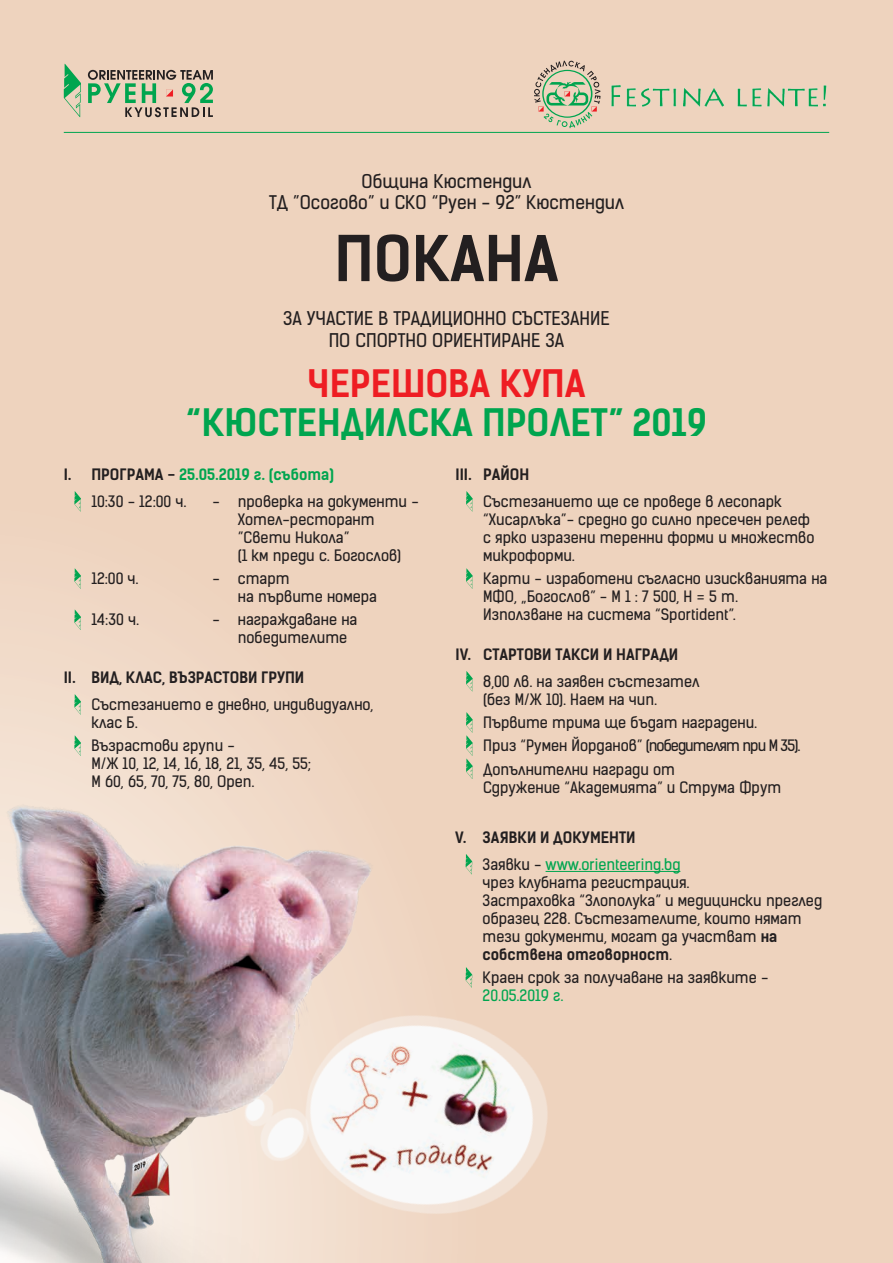
<style>
.page{position:relative;width:893px;height:1263px;background:#eed3be}
.page>*{position:absolute;margin:0;border:0;box-sizing:border-box;transform-origin:0 0}
.t1{font:60px "Kelson Sans Bold BG";color:#231f20}
.t2{font:36px "Kelson Sans Bold BG";color:#00a54f}
.t3{font:36px "Kelson Sans Bold BG";color:#ee1d23}
.t4{font:18px/21.6px "Kelson Sans Regular BG";color:#231f20;text-align:center}
.t5{font:15px/18px "Kelson Sans Regular BG";color:#231f20}
.t6{font:15px "Kelson Sans Bold BG";color:#231f20}
.t7{font:15px "Kelson Sans Bold BG";color:#00a54f}
.t8{font:15px "Kelson Sans Regular BG";color:#00a54f}
.s1{color:#231f20}
.s2{color:#00a54f}
.s3{font-family:"Kelson Sans Bold BG"}
.s4{font-family:"Kelson Sans Regular BG"}
</style>
<div class="page">
<img style="left:611px;top:84px;width:216px;height:23px">
<svg style="left:64px;top:64px;width:17px;height:53px"></svg>
<svg style="left:88px;top:70px;width:125px;height:47px"></svg>
<hr style="left:64px;top:132px;width:765px;height:1px;background:#00a54f">
<svg style="left:534px;top:61px;width:66px;height:67px"></svg>
<img style="left:382px;top:967px;width:166px;height:247px">
<img style="left:0;top:798px;width:382px;height:465px">
<svg style="left:74px;top:491px;width:7px;height:21px"></svg>
<svg style="left:74px;top:568px;width:7px;height:21px"></svg>
<svg style="left:74px;top:609px;width:7px;height:21px"></svg>
<svg style="left:74px;top:694px;width:7px;height:21px"></svg>
<svg style="left:74px;top:735px;width:7px;height:21px"></svg>
<svg style="left:466px;top:491px;width:7px;height:21px"></svg>
<svg style="left:466px;top:568px;width:7px;height:21px"></svg>
<svg style="left:466px;top:671px;width:7px;height:20px"></svg>
<svg style="left:466px;top:712px;width:7px;height:67px"></svg>
<hr style="left:546px;top:871px;width:134px;height:1px;background:#00a54f">
<svg style="left:466px;top:854px;width:6px;height:20px"></svg>
<svg style="left:466px;top:967px;width:6px;height:21px"></svg>
<p class="t4" style="left:269px;top:170px;width:356px">Община Кюстендил<br>ТД ”Осогово” и СКО “Руен - 92” Кюстендил</p>
<h1 class="t1" style="left:334px;top:222px;width:226px">ПОКАНА</h1>
<p class="t4" style="left:283px;top:308px;width:328px">ЗА УЧАСТИЕ В ТРАДИЦИОННО СЪСТЕЗАНИЕ<br>ПО СПОРТНО ОРИЕНТИРАНЕ ЗА</p>
<h2 class="t3" style="left:307px;top:362px;width:280px">ЧЕРЕШОВА КУПА</h2>
<h2 class="t2" style="left:186px;top:401px;width:523px">“КЮСТЕНДИЛСКА ПРОЛЕТ” 2019</h2>
<p class="t7" style="left:64px;top:465px;width:272px"><span class="s1">I. ПРОГРАМА -</span> 25.05.2019 г. (събота)</p>
<p class="t5" style="left:91px;top:493px;width:97px">10:30 - 12:00 ч.</p>
<p class="t5" style="left:238px;top:493px;width:182px;text-indent:-25px">- проверка на документи -<br>Хотел-ресторант ”Свети Никола”<br>(1 км преди с. Богослов)</p>
<p class="t5" style="left:91px;top:570px;width:49px">12:00 ч.</p>
<p class="t5" style="left:238px;top:570px;width:141px;text-indent:-25px">- старт<br>на първите номера</p>
<p class="t5" style="left:91px;top:611px;width:49px">14:30 ч.</p>
<p class="t5" style="left:238px;top:611px;width:121px;text-indent:-25px">- награждаване на победителитe</p>
<p class="t6" style="left:64px;top:668px;width:242px">II. ВИД, КЛАС, ВЪЗРАСТОВИ ГРУПИ</p>
<p class="t5" style="left:91px;top:696px;width:283px">Състезанието е дневно, индивидуално, клас Б.</p>
<p class="t5" style="left:91px;top:737px;width:221px">Възрастови групи -<br>М/Ж 10, 12, 14, 16, 18, 21, 35, 45, 55;<br>М 60, 65, 70, 75, 80, Open.</p>
<p class="t6" style="left:455px;top:465px;width:75px">III. РАЙОН</p>
<p class="t5" style="left:483px;top:493px;width:333px">Състезанието ще се проведе в лесопарк “Хисарлъка”- средно до силно пресечен релеф с ярко изразени теренни форми и множество микроформи.</p>
<p class="t5" style="left:483px;top:570px;width:346px">Карти - изработени съгласно изискванията на<br>МФО, „Богослов” - М 1 : 7 500, H = 5 m.<br>Използване на система “Sportident”.</p>
<p class="t6" style="left:455px;top:645px;width:224px">IV. СТАРТОВИ ТАКСИ И НАГРАДИ</p>
<p class="t5" style="left:483px;top:672px;width:218px">8,00 лв. на заявен състезател (без М/Ж 10). Наем на чип.</p>
<p class="t5" style="left:483px;top:711px;width:319px;line-height:23.2px">Първите трима ще бъдат наградени.<br>Приз “Румен Йорданов” (победителят при М 35).<br>Допълнителни награди от</p>
<p class="t5" style="left:483px;top:778px;width:300px">Сдружение “Академията” и Струма Фрут</p>
<p class="t6" style="left:455px;top:828px;width:182px">V. ЗАЯВКИ И ДОКУМЕНТИ</p>
<p class="t5" style="left:483px;top:855px;width:341px">Заявки - <span class="s2">www.orienteering.bg<br></span>чрез клубната регистрация.<br>Застраховка “Злополука” и медицински преглед образец 228. Състезателите, които нямат тези документи, могат да участват <span class="s3">на</span></p>
<p class="t6" style="left:483px;top:945px;width:191px">собствена отговорност<span class="s4">.</span></p>
<p class="t5" style="left:483px;top:968px;width:287px">Краен срок за получаване на заявките -</p>
<p class="t8" style="left:483px;top:986px;width:82px">20.05.2019 г.</p>
</div>
